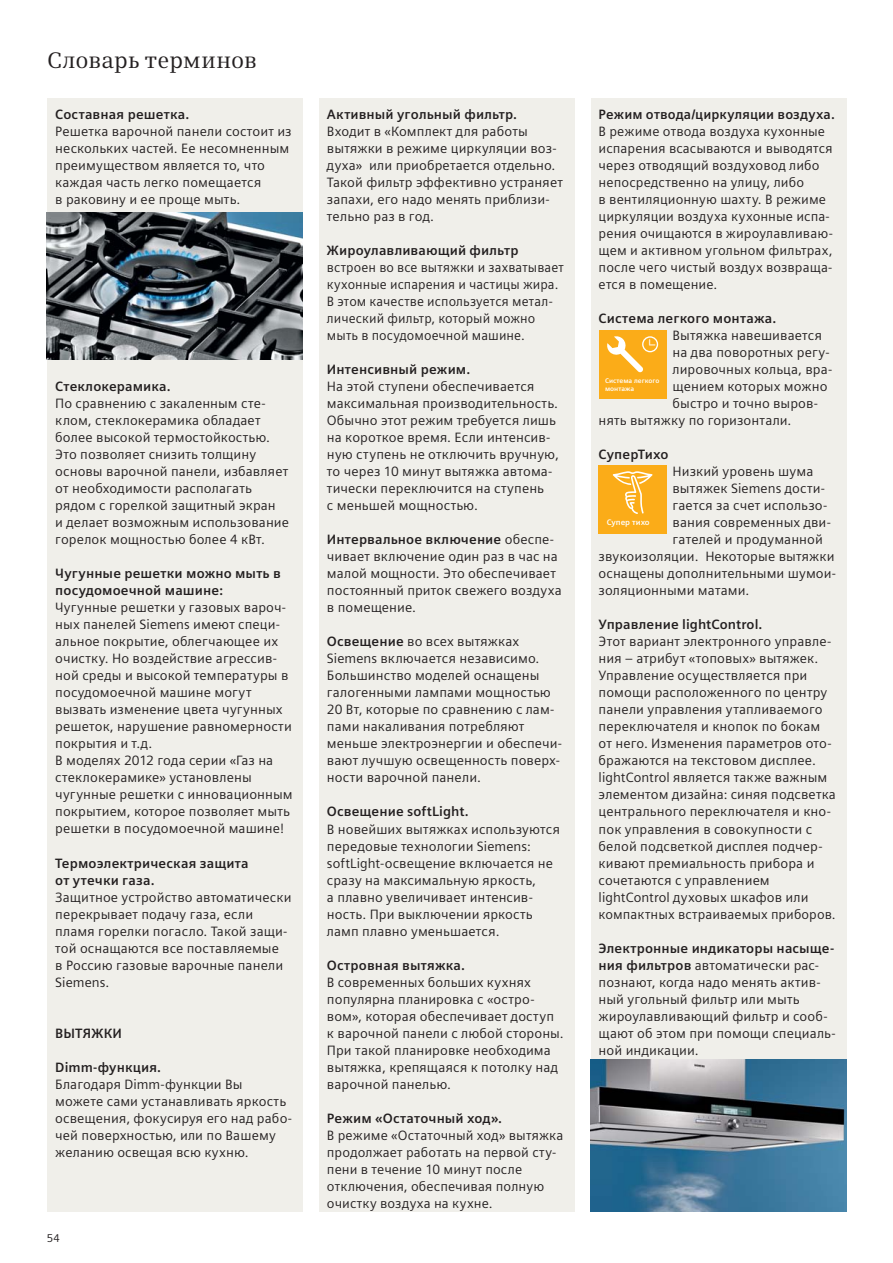
<style>
.page{position:relative;width:893px;height:1263px;background:#fff}
.page>*{position:absolute;margin:0;border:0;box-sizing:border-box;transform-origin:0 0}
.t1{font:22.5px "Siemens Serif Cyrillic";color:#231f20}
.t2{font:13.5px/17px "Siemens Sans Cyrillic";letter-spacing:.005em;color:#231f20}
.t3{font:700 13.5px/17px "Siemens Sans Cyrillic";letter-spacing:.01em;color:#231f20}
.t4{font:13.5px/17px "Siemens Sans Cyrillic";letter-spacing:.005em;color:#231f20;scale:.96 1}
.t5{font:11.25px "Siemens Sans Cyrillic";color:#231f20}
.t6{font:700 8.1px "Siemens Sans";color:#fff}
.t7{font:700 6.75px/8.1px "Siemens Sans";color:#fff}
.s1{font-weight:700}
</style>
<div class="page">
<div style="left:47px;top:98px;width:255px;height:1114px;background:#f0efea"></div>
<div style="left:319px;top:98px;width:255px;height:1114px;background:#f0efea"></div>
<div style="left:591px;top:98px;width:256px;height:1114px;background:#f0efea"></div>
<img style="left:47px;top:213px;width:256px;height:146px">
<div style="left:599px;top:466px;width:68px;height:68px;background:#fbac18"></div>
<svg style="left:613px;top:471px;width:39px;height:43px"></svg>
<div style="left:599px;top:331px;width:68px;height:68px;background:#fbac18"></div>
<svg style="left:607px;top:336px;width:51px;height:36px"></svg>
<img style="left:591px;top:1060px;width:256px;height:152px">
<h1 class="t1" style="left:47px;top:48px;width:211px">Словарь терминов</h1>
<p class="t3" style="left:55px;top:107px;width:136px">Составная решетка.</p>
<p class="t2" style="left:55px;top:124px;width:238px">Решетка варочной панели состоит из нескольких частей. Ее несомненным преимуществом является то, что каждая часть легко помещается<br>в раковину и ее проще мыть.</p>
<p class="t3" style="left:55px;top:379px;width:117px">Стеклокерамика.</p>
<p class="t2" style="left:55px;top:396px;width:235px">По сравнению с закаленным сте&shy;клом, стеклокерамика обладает более высокой термостойкостью.<br>Это позволяет снизить толщину основы варочной панели, избавляет от необходимости располагать рядом с горелкой защитный экран<br>и делает возможным использование горелок мощностью более 4 кВт.</p>
<p class="t3" style="left:55px;top:566px;width:227px">Чугунные решетки можно мыть в посудомоечной машине:</p>
<p class="t2" style="left:55px;top:600px;width:239px">Чугунные решетки у газовых вароч&shy;ных панелей Siemens имеют специ&shy;альное покрытие, облегчающее их очистку. Но воздействие агрессив&shy;ной среды и высокой температуры в посудомоечной машине могут вызвать изменение цвета чугунных решеток, нарушение равномерности покрытия и т.д.<br>В моделях 2012 года серии «Газ на стеклокерамике» установлены чугунные решетки с инновационным покрытием, которое позволяет мыть решетки в посудомоечной машине!</p>
<p class="t3" style="left:55px;top:855px;width:195px">Термоэлектрическая защита от утечки газа.</p>
<p class="t2" style="left:55px;top:889px;width:238px">Защитное устройство автоматически перекрывает подачу газа, если пламя горелки погасло. Такой защи&shy;той оснащаются все поставляемые<br>в Россию газовые варочные панели<br>Siemens.</p>
<p class="t3" style="left:55px;top:1025px;width:68px">ВЫТЯЖКИ</p>
<p class="t3" style="left:55px;top:1059px;width:107px">Dimm-функция.</p>
<p class="t2" style="left:55px;top:1076px;width:238px">Благодаря Dimm-функции Вы можете сами устанавливать яркость освещения, фокусируя его над рабо&shy;чей поверхностью, или по Вашему желанию освещая всю кухню.</p>
<p class="t5" style="left:47px;top:1232px;width:15px">54</p>
<p class="t3" style="left:327px;top:107px;width:192px">Активный угольный фильтр.</p>
<p class="t2" style="left:327px;top:124px;width:238px">Входит в «Комплект для работы вытяжки в режиме циркуляции воз&shy;духа» или приобретается отдельно.<br>Такой фильтр эффективно устраняет запахи, его надо менять приблизи&shy;тельно раз в год.</p>
<p class="t3" style="left:327px;top:243px;width:193px">Жироулавливающий фильтр</p>
<p class="t4" style="left:327px;top:260px;width:248px">встроен во все вытяжки и захватывает кухонные испарения и частицы жира.<br>В этом качестве используется метал&shy;лический фильтр, который можно мыть в посудомоечной машине.</p>
<p class="t3" style="left:327px;top:362px;width:145px">Интенсивный режим.</p>
<p class="t2" style="left:327px;top:379px;width:233px">На этой ступени обеспечивается максимальная производительность.<br>Обычно этот режим требуется лишь на короткое время. Если интенсив&shy;ную ступень не отключить вручную, то через 10 минут вытяжка автома&shy;тически переключится на ступень<br>с меньшей мощностью.</p>
<p class="t2" style="left:327px;top:532px;width:236px"><span class="s1">Интервальное включение</span> обеспе&shy;чивает включение один раз в час на малой мощности. Это обеспечивает постоянный приток свежего воздуха в помещение.</p>
<p class="t2" style="left:327px;top:634px;width:237px"><span class="s1">Освещение</span> во всех вытяжках<br>Siemens включается независимо.<br>Большинство моделей оснащены галогенными лампами мощностью<br>20 Вт, которые по сравнению с лам&shy;пами накаливания потребляют меньше электроэнергии и обеспечи&shy;вают лучшую освещенность поверх&shy;ности варочной панели.</p>
<p class="t3" style="left:327px;top:804px;width:143px">Освещение softLight.</p>
<p class="t2" style="left:327px;top:821px;width:235px">В новейших вытяжках используются передовые технологии Siemens: softLight-освещение включается не сразу на максимальную яркость,<br>а плавно увеличивает интенсив&shy;ность. При выключении яркость ламп плавно уменьшается.</p>
<p class="t3" style="left:327px;top:957px;width:140px">Островная вытяжка.</p>
<p class="t2" style="left:327px;top:974px;width:238px">В современных больших кухнях популярна планировка с «остро&shy;вом», которая обеспечивает доступ к варочной панели с любой стороны.<br>При такой планировке необходима вытяжка, крепящаяся к потолку над варочной панелью.</p>
<p class="t3" style="left:327px;top:1110px;width:176px">Режим «Остаточный ход».</p>
<p class="t2" style="left:327px;top:1127px;width:238px">В режиме «Остаточный ход» вытяжка продолжает работать на первой сту&shy;пени в течение 10 минут после отключения, обеспечивая полную очистку воздуха на кухне.</p>
<p class="t3" style="left:599px;top:107px;width:238px">Режим отвода/циркуляции воздуха.</p>
<p class="t2" style="left:599px;top:124px;width:236px">В режиме отвода воздуха кухонные испарения всасываются и выводятся через отводящий воздуховод либо непосредственно на улицу, либо<br>в вентиляционную шахту. В режиме циркуляции воздуха кухонные испа&shy;рения очищаются в жироулавливаю&shy;щем и активном угольном фильтрах, после чего чистый воздух возвраща&shy;ется в помещение.</p>
<p class="t3" style="left:599px;top:311px;width:179px">Система легкого монтажа.</p>
<p class="t2" style="left:672px;top:328px;width:151px">Вытяжка навешивается</p>
<p class="t2" style="left:672px;top:345px;width:159px">на два поворотных регу-</p>
<p class="t2" style="left:672px;top:362px;width:161px">лировочных кольца, вра-</p>
<p class="t2" style="left:672px;top:379px;width:156px">щением которых можно</p>
<p class="t2" style="left:672px;top:396px;width:147px">быстро и точно выров-</p>
<p class="t2" style="left:599px;top:413px;width:194px">нять вытяжку по горизонтали.</p>
<p class="t3" style="left:599px;top:447px;width:71px">СуперТихо</p>
<p class="t2" style="left:672px;top:464px;width:142px">Низкий уровень шума</p>
<p class="t2" style="left:672px;top:481px;width:154px">вытяжек Siemens дости-</p>
<p class="t2" style="left:672px;top:498px;width:156px">гается за счет использо-</p>
<p class="t2" style="left:672px;top:515px;width:160px">вания современных дви-</p>
<p class="t2" style="left:672px;top:532px;width:152px">гателей и продуманной</p>
<p class="t2" style="left:599px;top:549px;width:237px">звукоизоляции. Некоторые вытяжки</p>
<p class="t2" style="left:599px;top:566px;width:239px">оснащены дополнительными шумои-</p>
<p class="t2" style="left:599px;top:583px;width:152px">золяционными матами.</p>
<p class="t3" style="left:599px;top:617px;width:165px">Управление lightControl.</p>
<p class="t2" style="left:599px;top:634px;width:239px">Этот вариант электронного управле&shy;ния – атрибут «топовых» вытяжек.<br>Управление осуществляется при помощи расположенного по центру панели управления утапливаемого переключателя и кнопок по бокам от него. Изменения параметров ото&shy;бражаются на текстовом дисплее. lightControl является также важным элементом дизайна: синяя подсветка центрального переключателя и кно&shy;пок управления в совокупности с белой подсветкой дисплея подчер&shy;кивают премиальность прибора и сочетаются с управлением lightControl духовых шкафов или компактных встраиваемых приборов.</p>
<p class="t2" style="left:599px;top:940px;width:239px"><span class="s1">Электронные индикаторы насыще&shy;ния фильтров</span> автоматически рас&shy;познают, когда надо менять актив&shy;ный угольный фильтр или мыть жироулавливающий фильтр и сооб&shy;щают об этом при помощи специаль&shy;ной индикации.</p>
<p class="t7" style="left:605px;top:377px;width:56px">Система легкого монтажа</p>
<p class="t6" style="left:607px;top:517px;width:44px">Супер тихо</p>
</div>
